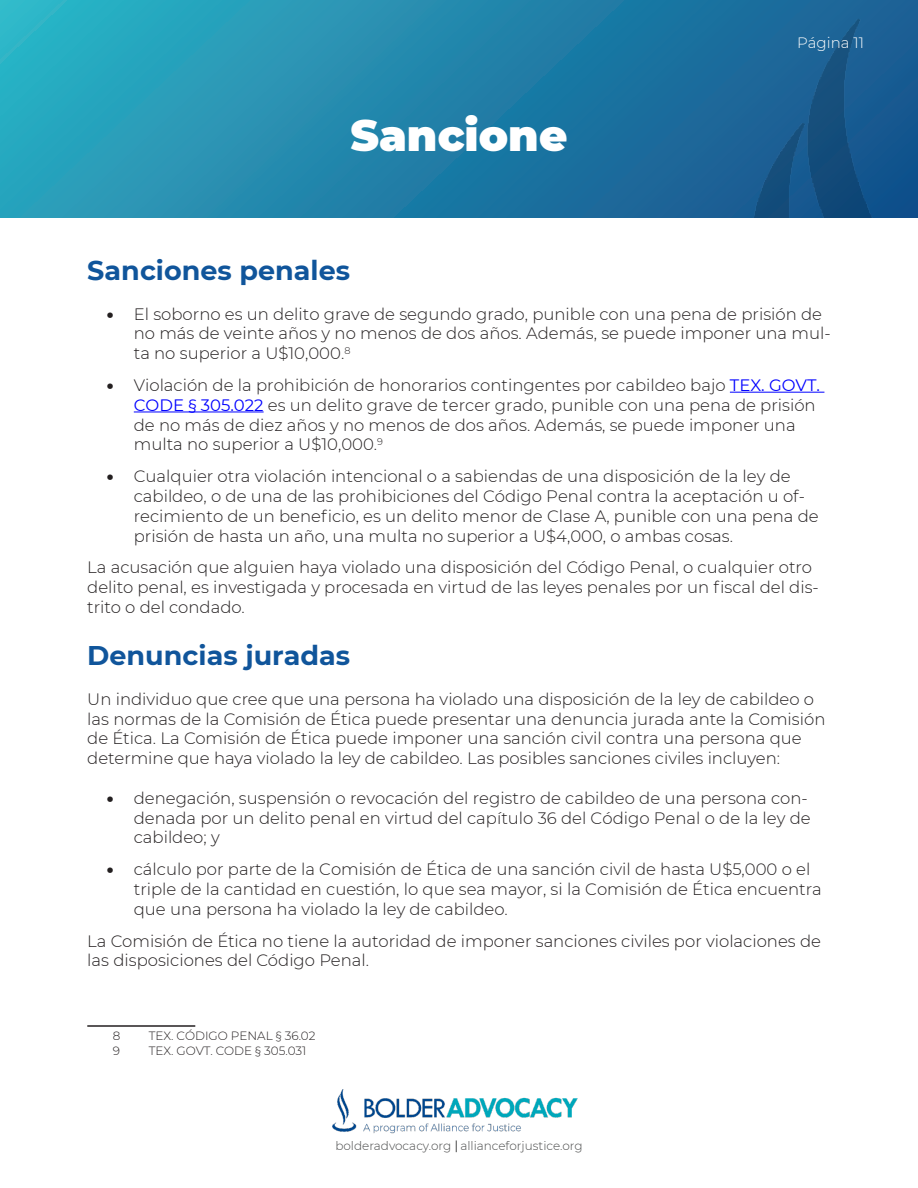
<style>
.page{position:relative;width:918px;height:1188px;background:#fff}
.page>*{position:absolute;margin:0;border:0;box-sizing:border-box;transform-origin:0 0}
.t1{font:900 43.5px "Montserrat";color:#fff}
.t2{font:700 27px "Montserrat";color:#10559b}
.t3{font:300 16.5px/19.8px "Montserrat";color:#231f20}
.t4{font:300 15px "Montserrat";color:#fff}
.t5{font:300 12px "Montserrat";color:#231f20}
.t6{font:300 12px "Montserrat";color:#494a4a}
.s1{font-weight:900}
.s2{font-weight:400;color:#00f}
</style>
<div class="page">
<svg style="left:0;top:0;width:918px;height:217px;background:#238bae"></svg>
<img style="left:665px;top:19px;width:253px;height:198px">
<hr style="left:730px;top:392px;width:94px;height:1px;background:#00f">
<hr style="left:134px;top:412px;width:130px;height:1px;background:#00f">
<hr style="left:87px;top:1025px;width:108px;height:2px;background:#231f20">
<svg style="left:456px;top:1140px;width:1px;height:12px"></svg>
<img style="left:333px;top:1089px;width:245px;height:45px">
<p class="t1" style="left:350px;top:103px;width:219px">Sancione</p>
<p class="t4" style="left:797px;top:32px;width:68px">Página 11</p>
<p class="t2" style="left:87px;top:251px;width:264px">Sanciones penales</p>
<p class="t3" style="left:134px;top:303px;width:698px;text-indent:-27px"><span class="s1">•</span> El soborno es un delito grave de segundo grado, punible con una pena de prisión de no más de veinte años y no menos de dos años. Además, se puede imponer una mul&shy;ta no superior a U$10,000.<sup>8</sup></p>
<p class="t3" style="left:134px;top:375px;width:688px;text-indent:-27px"><span class="s1">•</span> Violación de la prohibición de honorarios contingentes por cabildeo bajo <span class="s2">TEX. GOVT.<br>CODE § 305.022</span> es un delito grave de tercer grado, punible con una pena de prisión de no más de diez años y no menos de dos años. Además, se puede imponer una multa no superior a U$10,000.<sup>9</sup></p>
<p class="t3" style="left:134px;top:466px;width:686px;text-indent:-27px"><span class="s1">•</span> Cualquier otra violación intencional o a sabiendas de una disposición de la ley de cabildeo, o de una de las prohibiciones del Código Penal contra la aceptación u of&shy;recimiento de un beneficio, es un delito menor de Clase A, punible con una pena de prisión de hasta un año, una multa no superior a U$4,000, o ambas cosas.</p>
<p class="t3" style="left:87px;top:557px;width:733px">La acusación que alguien haya violado una disposición del Código Penal, o cualquier otro delito penal, es investigada y procesada en virtud de las leyes penales por un fiscal del dis&shy;trito o del condado.</p>
<p class="t2" style="left:87px;top:636px;width:264px">Denuncias juradas</p>
<p class="t3" style="left:87px;top:688px;width:740px">Un individuo que cree que una persona ha violado una disposición de la ley de cabildeo o las normas de la Comisión de Ética puede presentar una denuncia jurada ante la Comisión de Ética. La Comisión de Ética puede imponer una sanción civil contra una persona que determine que haya violado la ley de cabildeo. Las posibles sanciones civiles incluyen:</p>
<p class="t3" style="left:134px;top:787px;width:678px;text-indent:-27px"><span class="s1">•</span> denegación, suspensión o revocación del registro de cabildeo de una persona con&shy;denada por un delito penal en virtud del capítulo 36 del Código Penal o de la ley de cabildeo; y</p>
<p class="t3" style="left:134px;top:859px;width:690px;text-indent:-27px"><span class="s1">•</span> cálculo por parte de la Comisión de Ética de una sanción civil de hasta U$5,000 o el triple de la cantidad en cuestión, lo que sea mayor, si la Comisión de Ética encuentra que una persona ha violado la ley de cabildeo.</p>
<p class="t3" style="left:87px;top:930px;width:735px">La Comisión de Ética no tiene la autoridad de imponer sanciones civiles por violaciones de las disposiciones del Código Penal.</p>
<p class="t5" style="left:113px;top:1028px;width:9px">8</p>
<p class="t5" style="left:149px;top:1028px;width:168px">TEX. CÓDIGO PENAL § 36.02</p>
<p class="t5" style="left:113px;top:1042px;width:9px">9</p>
<p class="t5" style="left:149px;top:1042px;width:159px">TEX. GOVT. CODE § 305.031</p>
<p class="t6" style="left:335px;top:1138px;width:249px">bolderadvocacy.org allianceforjustice.org</p>
</div>
